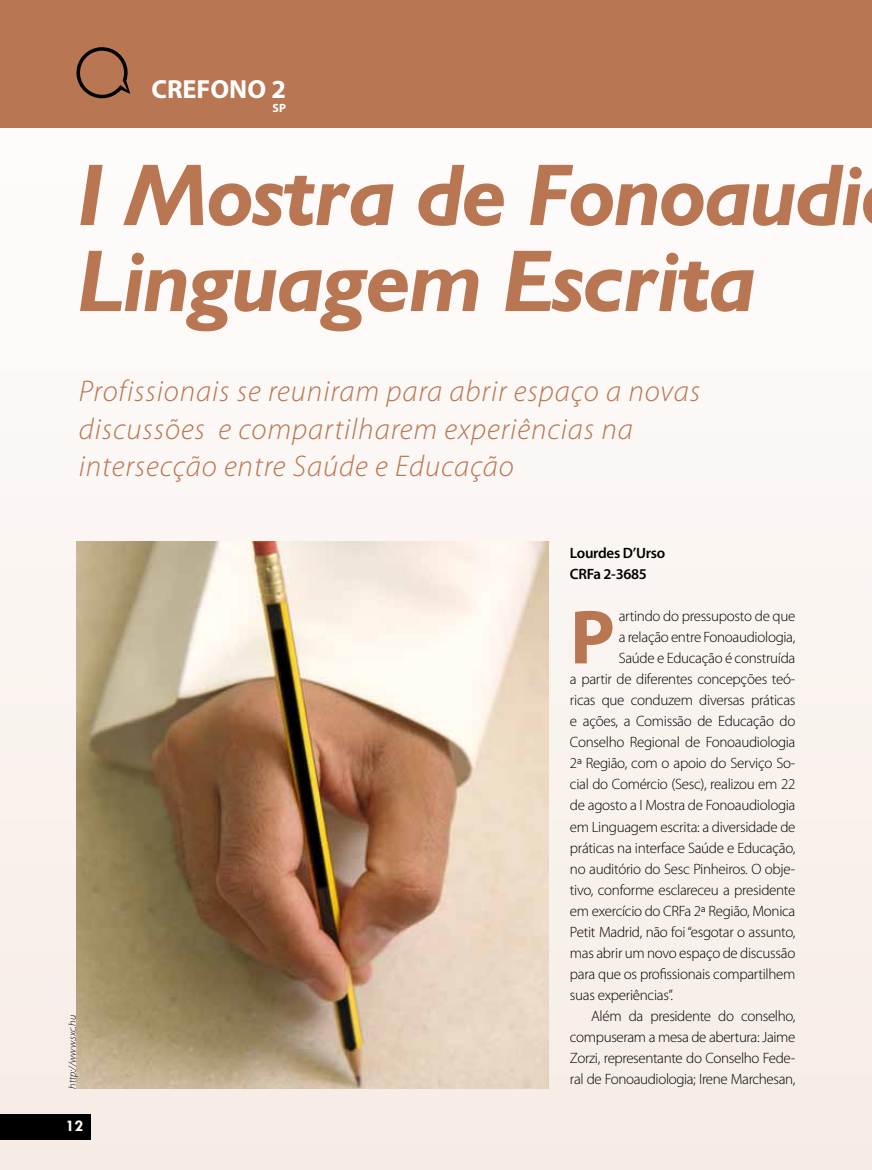
<style>
.page{position:relative;width:872px;height:1170px;background:#fff}
.page>*{position:absolute;margin:0;border:0;box-sizing:border-box;transform-origin:0 0}
.t1{font:italic 700 88.05px/85.9px "Humanist 521 BT";letter-spacing:-.015em;color:#b97652}
.t2{font:700 77.25px "Myriad Pro";color:#b97652}
.t3{font:italic 300 30px/37.5px "Myriad Pro";letter-spacing:.03em;color:#b97652}
.t4{font:700 26.25px "Myriad Pro";color:#fff}
.t5{font:700 16.5px "Tw Cen";color:#fff}
.t6{font:300 15px "Myriad Pro";letter-spacing:-.02em;color:#000}
.t7{font:600 15px/21px "Myriad Pro";letter-spacing:-.02em;color:#000}
.t8{font:700 12px "Myriad Pro";color:#fff}
.t9{font:italic 300 10.5px "Myriad Pro";color:#000}
</style>
<div class="page">
<div style="left:0;top:0;width:872px;height:1169px;background:linear-gradient(to right,#fbf7f3,#faf5f1)"></div>
<img style="left:77px;top:541px;width:472px;height:547px">
<div style="left:0;top:1114px;width:90px;height:25px;background:#000"></div>
<div style="left:0;top:0;width:872px;height:127px;background:#b97652"></div>
<svg style="left:76px;top:47px;width:54px;height:51px"></svg>
<h3 class="t4" style="left:151px;top:72px;width:136px">CREFONO 2</h3>
<p class="t8" style="left:272px;top:100px;width:15px">SP</p>
<h1 class="t1" style="left:79px;top:150px;width:786px">I Mostra de Fonoaudi<br>Linguagem Escrita</h1>
<h3 class="t3" style="left:79px;top:373px;width:623px">Profissionais se reuniram para abrir espaço a novas discussões e compartilharem experiências na intersecção entre Saúde e Educação</h3>
<p class="t9" style="left:67px;top:1088px;width:75px;rotate:-90deg">http://www.sxc.hu</p>
<p class="t5" style="left:66px;top:1116px;width:19px">12</p>
<p class="t7" style="left:570px;top:542px;width:97px">Lourdes D’Urso<br>CRFa 2-3685</p>
<h2 class="t2" style="left:570px;top:587px;width:46px">P</h2>
<p class="t6" style="left:619px;top:608px;width:178px">artindo do pressuposto de que</p>
<p class="t6" style="left:619px;top:629px;width:178px">a relação entre Fonoaudiologia,</p>
<p class="t6" style="left:619px;top:650px;width:178px">Saúde e Educação é construída</p>
<p class="t6" style="left:570px;top:671px;width:227px">a partir de diferentes concepções teó-</p>
<p class="t6" style="left:570px;top:692px;width:227px">ricas que conduzem diversas práticas</p>
<p class="t6" style="left:570px;top:713px;width:227px">e ações, a Comissão de Educação do</p>
<p class="t6" style="left:570px;top:734px;width:227px">Conselho Regional de Fonoaudiologia</p>
<p class="t6" style="left:570px;top:755px;width:227px">2ª Região, com o apoio do Serviço So-</p>
<p class="t6" style="left:570px;top:776px;width:227px">cial do Comércio (Sesc), realizou em 22</p>
<p class="t6" style="left:570px;top:797px;width:227px">de agosto a I Mostra de Fonoaudiologia</p>
<p class="t6" style="left:570px;top:818px;width:227px">em Linguagem escrita: a diversidade de</p>
<p class="t6" style="left:570px;top:839px;width:227px">práticas na interface Saúde e Educação,</p>
<p class="t6" style="left:570px;top:860px;width:227px">no auditório do Sesc Pinheiros. O obje-</p>
<p class="t6" style="left:570px;top:881px;width:227px">tivo, conforme esclareceu a presidente</p>
<p class="t6" style="left:570px;top:902px;width:227px">em exercício do CRFa 2ª Região, Monica</p>
<p class="t6" style="left:570px;top:923px;width:227px">Petit Madrid, não foi “esgotar o assunto,</p>
<p class="t6" style="left:570px;top:944px;width:227px">mas abrir um novo espaço de discussão</p>
<p class="t6" style="left:570px;top:965px;width:227px">para que os profissionais compartilhem</p>
<p class="t6" style="left:570px;top:986px;width:105px">suas experiências”.</p>
<p class="t6" style="left:591px;top:1007px;width:206px">Além da presidente do conselho,</p>
<p class="t6" style="left:570px;top:1028px;width:227px">compuseram a mesa de abertura: Jaime</p>
<p class="t6" style="left:570px;top:1049px;width:227px">Zorzi, representante do Conselho Fede-</p>
<p class="t6" style="left:570px;top:1070px;width:227px">ral de Fonoaudiologia; Irene Marchesan,</p>
</div>
